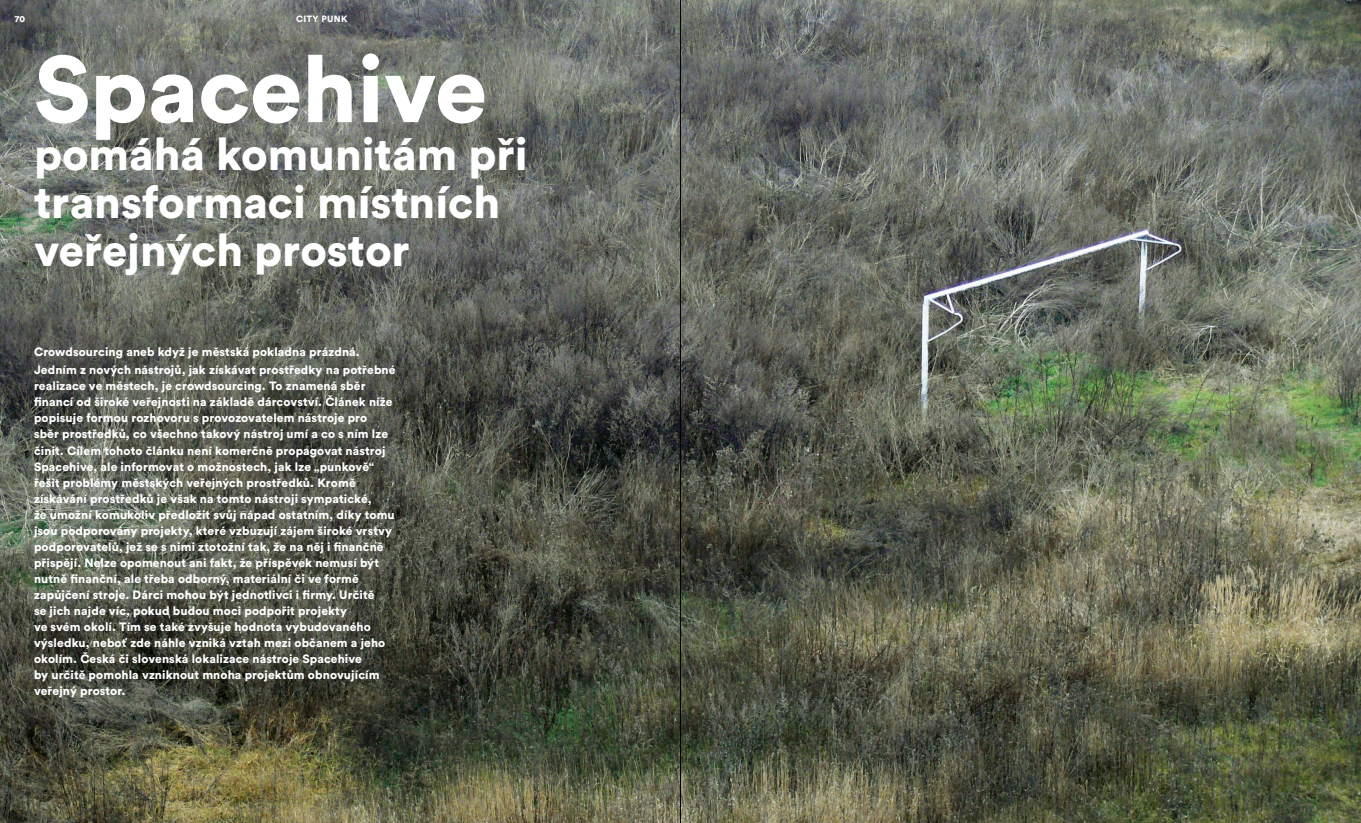
<style>
.page{position:relative;width:1361px;height:823px;background:#fff}
.page>*{position:absolute;margin:0;border:0;box-sizing:border-box;transform-origin:0 0}
.t1{font:900 93px "Circular Pro";color:#fff}
.t2{font:900 45px/48px "Circular Pro";color:#fff}
.t3{font:900 12px/16px "Circular Pro";letter-spacing:.01em;color:#fff}
.t4{font:900 9px "Circular Pro";color:#fff}
</style>
<div class="page">
<img style="left:0;top:0;width:1361px;height:822px">
<hr style="left:680px;top:0;width:1px;height:822px;background:#000">
<p class="t4" style="left:15px;top:12px;width:12px">70</p>
<p class="t4" style="left:296px;top:12px;width:14px">City</p>
<p class="t4" style="left:321px;top:12px;width:14px">Punk</p>
<h1 class="t1" style="left:34px;top:24px;width:455px">Spacehive</h1>
<h2 class="t2" style="left:34px;top:128px;width:495px">pomáhá komunitám při transformaci místních veřejných prostor</h2>
<p class="t3" style="left:34px;top:341px;width:363px;line-height:18.8px">Crowdsourcing aneb když je městská pokladna prázdná.<br>Jedním z nových nástrojů, jak získávat prostředky na potřebné</p>
<p class="t3" style="left:34px;top:377px;width:362px">realizace ve městech, je crowdsourcing. To znamená sběr financí od široké veřejnosti na základě dárcovství. Článek níže popisuje formou rozhovoru s provozovatelem nástroje pro sběr prostředků, co všechno takový nástroj umí a co s ním lze činit. Cílem tohoto článku není komerčně propagovat nástroj Spacehive, ale informovat o možnostech, jak lze „punkově“ řešit problémy městských veřejných prostředků. Kromě získávání prostředků je však na tomto nástroji sympatické,<br>že umožní komukoliv předložit svůj nápad ostatním, díky tomu jsou podporovány projekty, které vzbuzují zájem široké vrstvy podporovatelů, jež se s nimi ztotožní tak, že na něj i finančně přispějí. Nelze opomenout ani fakt, že příspěvek nemusí být nutně finanční, ale třeba odborný, materiální či ve formě zapůjčení stroje. Dárci mohou být jednotlivci i firmy. Určitě<br>se jich najde víc, pokud budou moci podpořit projekty<br>ve svém okolí. Tím se také zvyšuje hodnota vybudovaného výsledku, neboť zde náhle vzniká vztah mezi občanem a jeho okolím. Česká či slovenská lokalizace nástroje Spacehive<br>by určitě pomohla vzniknout mnoha projektům obnovujícím veřejný prostor.</p>
</div>
